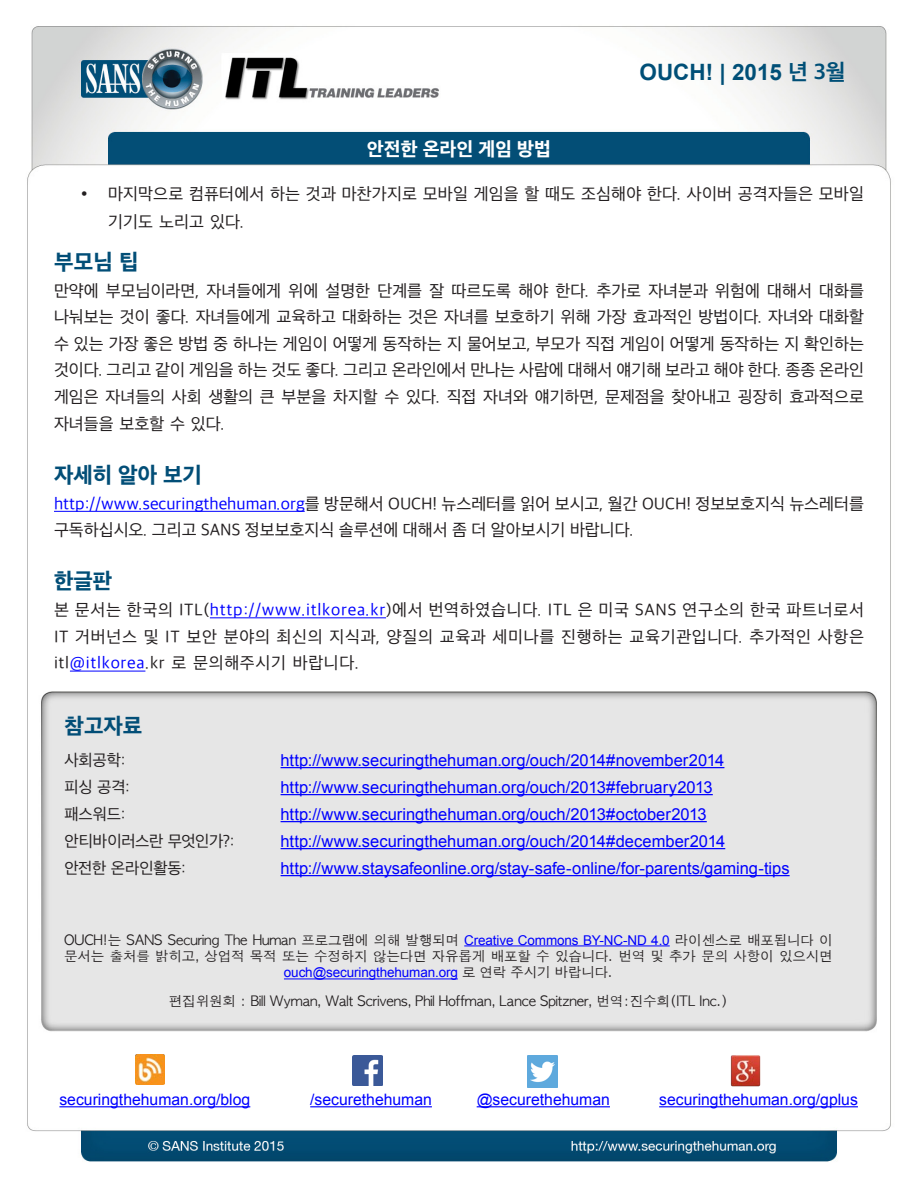
<style>
.page{position:relative;width:918px;height:1188px;background:#fff}
.page>*{position:absolute;margin:0;border:0;box-sizing:border-box;transform-origin:0 0}
.MainText{font:800 22.5px "Apple SD Gothic Neo";color:#024e77}
.t1{font:700 22.5px "Arial";color:#004f77}
.t2{font:800 19.5px "Apple SD Gothic Neo";color:#fff}
.t3{font:18px "Arial";color:#231f20}
.MainText-2{font:17.25px/26.5px "Apple SD Gothic Neo";color:#231f20;text-align:justify}
.t4{font:16.5px "Arial";color:#00f}
.t5{font:16.5px "Apple SD Gothic Neo";letter-spacing:-.015em;color:#231f20}
.t6{font:15.75px "Arial";color:#00f}
.t7{font:13.5px/16.5px "Apple Gothic";letter-spacing:-.01em;color:#231f20;text-align:center}
.s1{font-family:"Apple SD Gothic Neo"}
.s2{color:#00f}
.s3{font-family:"Arial";color:#00f}
</style>
<div class="page">
<img style="left:27px;top:26px;width:864px;height:1136px">
<hr style="left:54px;top:511px;width:251px;height:1px;background:#00f">
<hr style="left:210px;top:617px;width:176px;height:1px;background:#00f">
<hr style="left:70px;top:671px;width:75px;height:1px;background:#00f">
<hr style="left:464px;top:945px;width:206px;height:1px;background:#00f">
<hr style="left:284px;top:978px;width:174px;height:1px;background:#00f">
<hr style="left:281px;top:767px;width:443px;height:1px;background:#00f">
<hr style="left:281px;top:794px;width:432px;height:1px;background:#00f">
<hr style="left:281px;top:821px;width:426px;height:1px;background:#00f">
<hr style="left:281px;top:848px;width:444px;height:1px;background:#00f">
<hr style="left:281px;top:875px;width:509px;height:1px;background:#00f">
<img style="left:135px;top:1054px;width:30px;height:30px">
<hr style="left:59px;top:1106px;width:191px;height:1px;background:#00f">
<img style="left:353px;top:1055px;width:29px;height:30px">
<hr style="left:310px;top:1106px;width:122px;height:1px;background:#00f">
<img style="left:527px;top:1055px;width:30px;height:32px">
<hr style="left:477px;top:1106px;width:133px;height:1px;background:#00f">
<img style="left:730px;top:1054px;width:30px;height:32px">
<hr style="left:659px;top:1106px;width:199px;height:1px;background:#00f">
<p class="t3" style="left:81px;top:182px;width:8px">•</p>
<p class="t2" style="left:367px;top:141px;width:186px">안전한 온라인 게임 방법</p>
<h1 class="t1" style="left:640px;top:57px;width:207px">OUCH! | 2015 <span class="s1">년 월3</span></h1>
<p class="MainText-2" style="left:108px;top:181px;width:758px">마지막으로 컴퓨터에서 하는 것과 마찬가지로 모바일 게임을 할 때도 조심해야 한다. 사이버 공격자들은 모바일</p>
<p class="MainText-2" style="left:108px;top:210px;width:138px">기기도 노리고 있다.</p>
<p class="MainText" style="left:54px;top:252px;width:86px">부모님 팁</p>
<p class="MainText-2" style="left:54px;top:278px;width:812px">만약에 부모님이라면, 자녀들에게 위에 설명한 단계를 잘 따르도록 해야 한다. 추가로 자녀분과 위험에 대해서 대화를 나눠보는 것이 좋다. 자녀들에게 교육하고 대화하는 것은 자녀를 보호하기 위해 가장 효과적인 방법이다. 자녀와 대화할 수 있는 가장 좋은 방법 중 하나는 게임이 어떻게 동작하는 지 물어보고, 부모가 직접 게임이 어떻게 동작하는 지 확인하는 것이다. 그리고 같이 게임을 하는 것도 좋다. 그리고 온라인에서 만나는 사람에 대해서 얘기해 보라고 해야 한다. 종종 온라인 게임은 자녀들의 사회 생활의 큰 부분을 차지할 수 있다. 직접 자녀와 얘기하면, 문제점을 찾아내고 굉장히 효과적으로 자녀들을 보호할 수 있다.</p>
<p class="MainText" style="left:54px;top:465px;width:150px">자세히 알아 보기</p>
<p class="MainText-2" style="left:54px;top:491px;width:812px"><span class="s2">http://www.securingthehuman.org</span>를 방문해서 OUCH! 뉴스레터를 읽어 보시고, 월간 OUCH! 정보보호지식 뉴스레터를 구독하십시오. 그리고 SANS 정보보호지식 솔루션에 대해서 좀 더 알아보시기 바랍니다.</p>
<p class="MainText" style="left:54px;top:571px;width:60px">한글판</p>
<p class="MainText-2" style="left:54px;top:598px;width:812px">본 문서는 한국의 ITL(<span class="s2">http://www.itlkorea.kr</span>)에서 번역하였습니다. ITL 은 미국 SANS 연구소의 한국 파트너로서 IT 거버넌스 및 IT 보안 분야의 최신의 지식과, 양질의 교육과 세미나를 진행하는 교육기관입니다. 추가적인 사항은 itl<span class="s2">@itlkorea</span>.kr 로 문의해주시기 바랍니다.</p>
<p class="MainText" style="left:65px;top:716px;width:79px">참고자료</p>
<p class="t5" style="left:65px;top:753px;width:62px">사회공학:</p>
<p class="t4" style="left:281px;top:749px;width:445px">http://www.securingthehuman.org/ouch/2014#november2014</p>
<p class="t5" style="left:65px;top:780px;width:67px">피싱 공격:</p>
<p class="t4" style="left:281px;top:776px;width:434px">http://www.securingthehuman.org/ouch/2013#february2013</p>
<p class="t5" style="left:65px;top:807px;width:63px">패스워드:</p>
<p class="t4" style="left:281px;top:803px;width:428px">http://www.securingthehuman.org/ouch/2013#october2013</p>
<p class="t5" style="left:65px;top:834px;width:171px">안티바이러스란 무엇인가 :?</p>
<p class="t4" style="left:281px;top:830px;width:446px">http://www.securingthehuman.org/ouch/2014#december2014</p>
<p class="t5" style="left:65px;top:861px;width:123px">안전한 온라인활동:</p>
<p class="t4" style="left:281px;top:857px;width:511px">http://www.staysafeonline.org/stay-safe-online/for-parents/gaming-tips</p>
<p class="t7" style="left:64px;top:932px;width:770px">OUCH 는! SANS Securing The Human 프로그램에 의해 발행되며 <span class="s3">Creative Commons BY-NC-ND 4.0</span> 라이센스로 배포됩니다 이 문서는 출처를 밝히고, 상업적 목적 또는 수정하지 않는다면 자유롭게 배포할 수 있습니다. 번역 및 추가 문의 사항이 있으시면 <span class="s3">ouch@securingthehuman.org</span> 로 연락 주시기 바랍니다.</p>
<p class="t7" style="left:169px;top:993px;width:561px">편집위원회 : Bill Wyman, Walt Scrivens, Phil Hoffman, Lance Spitzner, 번역:진수희(ITL Inc (.</p>
<p class="t6" style="left:59px;top:1089px;width:192px">securingthehuman.org/blog</p>
<p class="t6" style="left:310px;top:1089px;width:123px">/securethehuman</p>
<p class="t6" style="left:477px;top:1089px;width:135px">@securethehuman</p>
<p class="t6" style="left:659px;top:1089px;width:200px">securingthehuman.org/gplus</p>
</div>
